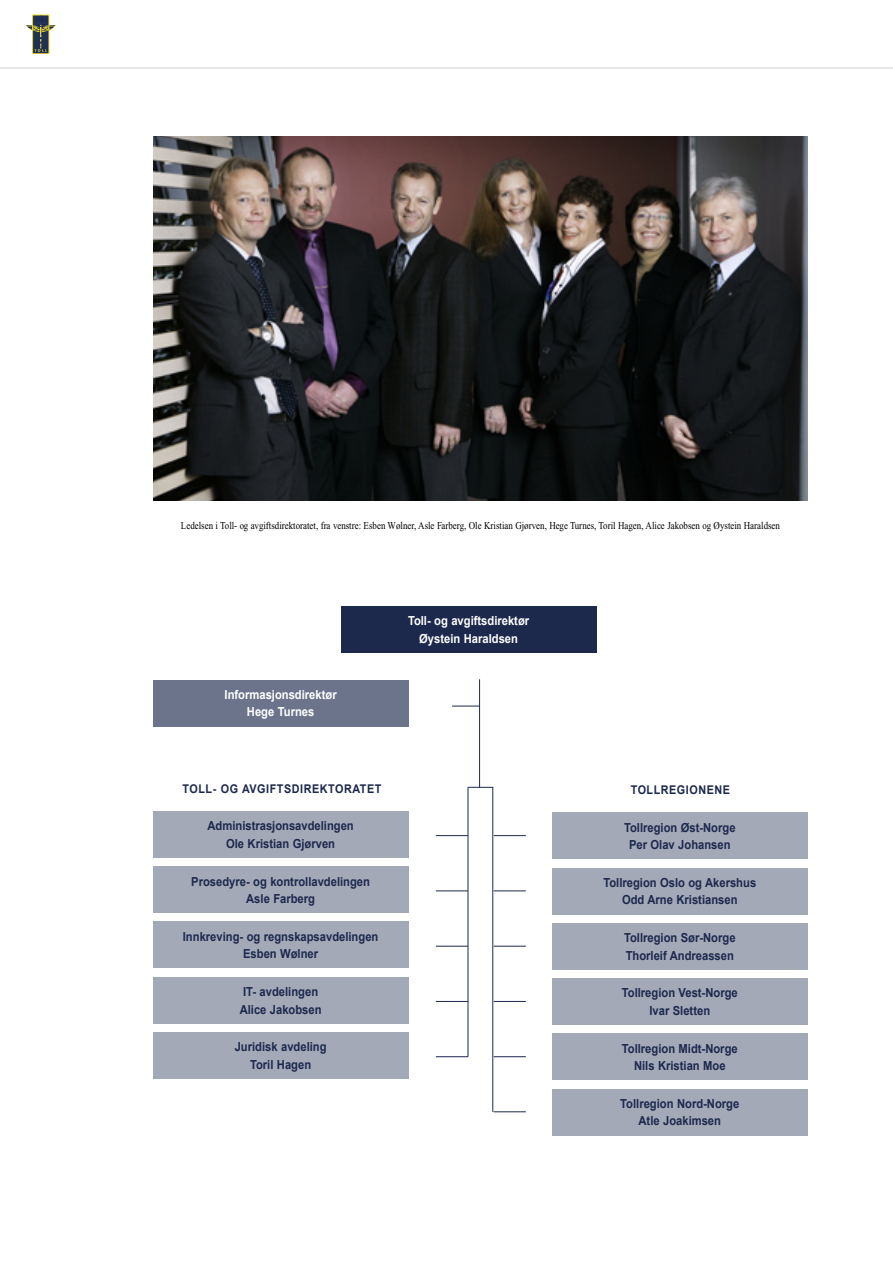
<style>
.page{position:relative;width:893px;height:1263px;background:#fff}
.page>*{position:absolute;margin:0;border:0;box-sizing:border-box;transform-origin:0 0}
.t1{font:700 12.45px/17.4px "Arial";color:#1c294d;text-align:center;scale:.9 1}
.t2{font:700 12.45px/17.4px "Arial";color:#fff;text-align:center;scale:.9 1}
.t3{font:700 12px "Arial";letter-spacing:.05em;color:#1c294d;scale:.9 1}
.t4{font:10.5px "Times New Roman";color:#000;scale:.85 1}
</style>
<div class="page">
<div style="left:32px;top:15px;width:17px;height:39px;border:1px solid #efda32"></div>
<svg style="left:26px;top:16px;width:30px;height:36px"></svg>
<div style="left:341px;top:606px;width:255px;height:47px;background:#1c294d"></div>
<hr style="left:479px;top:679px;width:1px;height:108px;background:#1c294d">
<svg style="left:469px;top:787px;width:23px;height:1px"></svg>
<svg style="left:452px;top:706px;width:27px;height:1px"></svg>
<hr style="left:468px;top:787px;width:1px;height:270px;background:#1c294d">
<hr style="left:492px;top:787px;width:1px;height:325px;background:#1c294d">
<hr style="left:436px;top:835px;width:32px;height:1px;background:#1c294d">
<hr style="left:436px;top:890px;width:32px;height:1px;background:#1c294d">
<hr style="left:436px;top:946px;width:32px;height:1px;background:#1c294d">
<hr style="left:436px;top:1001px;width:32px;height:1px;background:#1c294d">
<hr style="left:436px;top:1056px;width:32px;height:1px;background:#1c294d">
<hr style="left:494px;top:835px;width:32px;height:1px;background:#1c294d">
<hr style="left:494px;top:890px;width:32px;height:1px;background:#1c294d">
<hr style="left:494px;top:946px;width:32px;height:1px;background:#1c294d">
<hr style="left:494px;top:1001px;width:32px;height:1px;background:#1c294d">
<hr style="left:494px;top:1056px;width:32px;height:1px;background:#1c294d">
<hr style="left:494px;top:1111px;width:32px;height:1px;background:#1c294d">
<div style="left:552px;top:813px;width:255px;height:46px;background:#a4a9b8"></div>
<div style="left:552px;top:868px;width:255px;height:46px;background:#a4a9b8"></div>
<div style="left:552px;top:923px;width:255px;height:46px;background:#a4a9b8"></div>
<div style="left:552px;top:978px;width:255px;height:47px;background:#a4a9b8"></div>
<div style="left:552px;top:1034px;width:255px;height:46px;background:#a4a9b8"></div>
<div style="left:552px;top:1089px;width:255px;height:46px;background:#a4a9b8"></div>
<div style="left:153px;top:811px;width:255px;height:46px;background:#a4a9b8"></div>
<div style="left:153px;top:866px;width:255px;height:47px;background:#a4a9b8"></div>
<div style="left:153px;top:922px;width:255px;height:46px;background:#a4a9b8"></div>
<div style="left:153px;top:977px;width:255px;height:46px;background:#a4a9b8"></div>
<div style="left:153px;top:1032px;width:255px;height:47px;background:#a4a9b8"></div>
<div style="left:153px;top:680px;width:255px;height:46px;background:#6b748b"></div>
<img style="left:153px;top:137px;width:655px;height:363px">
<hr style="left:0;top:67px;width:893px;height:2px;background:#e0e0e0">
<p class="t4" style="left:181px;top:519px;width:706px">Ledelsen i Toll- og avgiftsdirektoratet, fra venstre: Esben Wølner, Asle Farberg, Ole Kristian Gjørven, Hege Turnes, Toril Hagen, Alice Jakobsen og Øystein Haraldsen</p>
<p class="t2" style="left:225px;top:686px;width:126px">Informasjonsdirektør<br>Hege Turnes</p>
<p class="t2" style="left:408px;top:612px;width:136px">Toll- og avgiftsdirektør<br>Øystein Haraldsen</p>
<p class="t3" style="left:183px;top:782px;width:222px">Toll- og avgiftsdirektoratet</p>
<p class="t3" style="left:631px;top:783px;width:10px">TOLLREG</p>
<p class="t3" style="left:686px;top:783px;width:14px">IONENE</p>
<p class="t1" style="left:624px;top:818px;width:125px">Tollregion Øst-Norge<br>Per Olav Johansen</p>
<p class="t1" style="left:603px;top:874px;width:171px">Tollregion Oslo og Akershus<br>Odd Arne Kristiansen</p>
<p class="t1" style="left:624px;top:929px;width:125px;text-align:left">Tollregion Sør-Norge<br>Thorleif Andreassen</p>
<p class="t1" style="left:622px;top:984px;width:130px">Tollregion Vest-Norge<br>Ivar Sletten</p>
<p class="t1" style="left:622px;top:1040px;width:130px">Tollregion Midt-Norge<br>Nils Kristian Moe</p>
<p class="t1" style="left:620px;top:1095px;width:134px">Tollregion Nord-Norge<br>Atle Joakimsen</p>
<p class="t1" style="left:207px;top:817px;width:164px">Administrasjonsavdelingen<br>Ole Kristian Gjørven</p>
<p class="t1" style="left:191px;top:872px;width:200px">Prosedyre- og kontrollavdelingen<br>Asle Farberg</p>
<p class="t1" style="left:183px;top:928px;width:219px">Innkreving- og regnskapsavdelingen<br>Esben Wølner</p>
<p class="t1" style="left:240px;top:983px;width:93px;text-align:left">IT- avdelingen<br>Alice Jakobsen</p>
<p class="t1" style="left:235px;top:1038px;width:104px">Juridisk avdeling<br>Toril Hagen</p>
</div>
